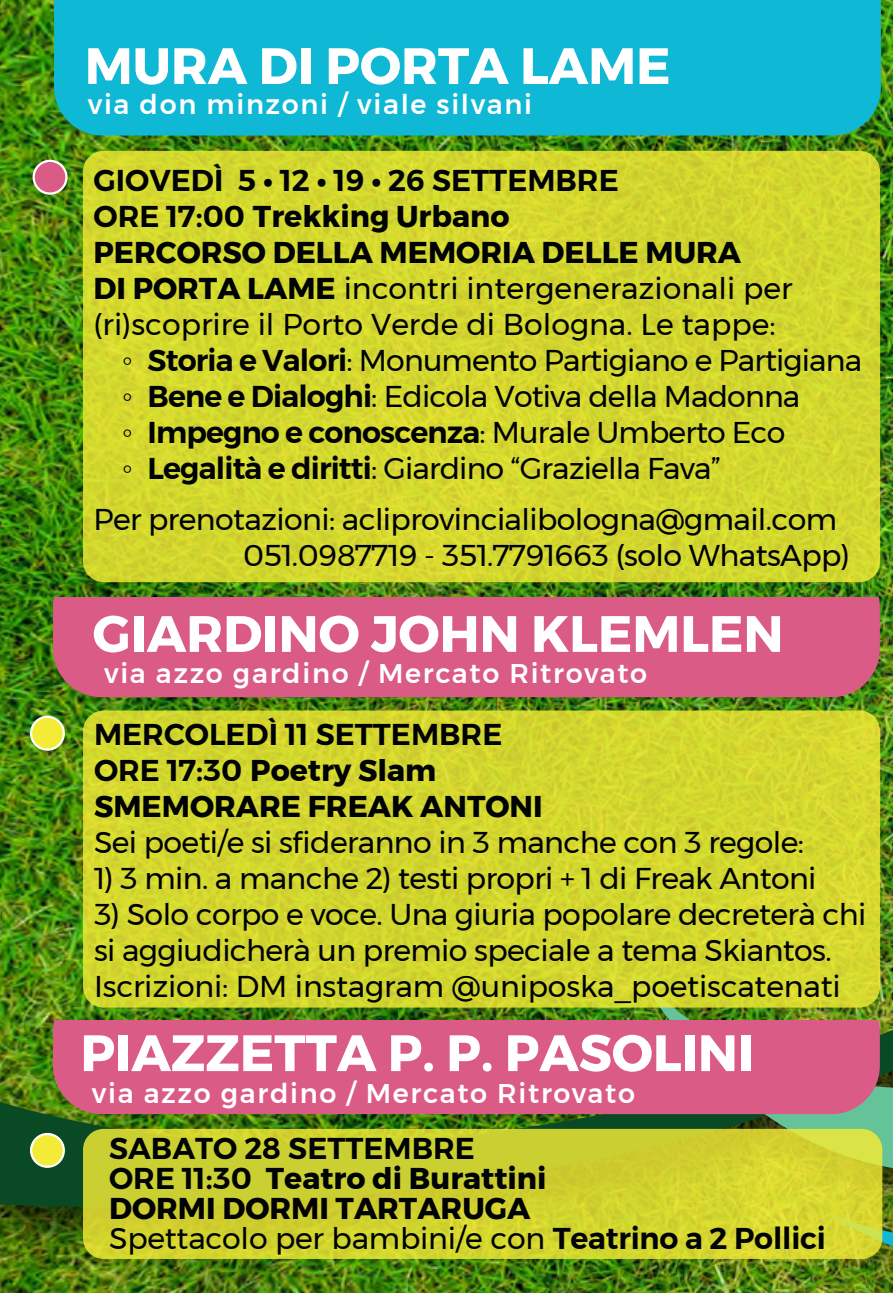
<style>
.page{position:relative;width:893px;height:1293px;background:#fff}
.page>*{position:absolute;margin:0;border:0;box-sizing:border-box;transform-origin:0 0}
.t1{font:700 51px "Montserrat";color:#fff}
.t2{font:30px/36px "Montserrat";letter-spacing:-.02em;color:#000204}
.t3{font:600 30px/30px "Montserrat";color:#000204}
.t4{font:700 30px/36px "Montserrat";color:#000204}
.t5{font:30px "Montserrat";color:#000204}
.t6{font:600 30px "Montserrat";letter-spacing:-.03em;color:#000204}
.t7{font:500 27px "Montserrat";letter-spacing:.065em;color:#fff}
.s1{font-weight:700}
.s2{font-weight:600}
.s3{font-family:"Times New Roman"}
.s4{font-family:"Times New Roman";font-weight:400}
.s5{font-weight:400}
</style>
<div class="page">
<img style="left:0;top:0;width:893px;height:830px">
<img style="left:415px;top:2px;width:478px;height:774px">
<div style="left:54px;top:0;width:827px;height:135px;background:#0fb8d4"></div>
<div style="left:83px;top:151px;width:797px;height:431px;background:#d4d82e;border-radius:21px"></div>
<div style="left:54px;top:598px;width:826px;height:99px;background:#db5b87"></div>
<img style="left:0;top:1245px;width:637px;height:48px">
<img style="left:0;top:830px;width:637px;height:415px">
<img style="left:637px;top:776px;width:256px;height:517px">
<img style="left:826px;top:1003px;width:67px;height:290px">
<div style="left:83px;top:710px;width:797px;height:297px;background:linear-gradient(to right,#d3d62e,#d5d830);border-radius:21px"></div>
<div style="left:31px;top:717px;width:33px;height:32px;background:#f3eb36;border-radius:50%"></div>
<div style="left:30px;top:716px;width:35px;height:35px;border:2px solid #fff;border-radius:50%"></div>
<div style="left:31px;top:1134px;width:33px;height:32px;background:#f3eb36;border-radius:50%"></div>
<div style="left:30px;top:1133px;width:35px;height:35px;border:2px solid #fff;border-radius:50%"></div>
<div style="left:34px;top:161px;width:32px;height:33px;background:#db5b87;border-radius:50%"></div>
<div style="left:33px;top:160px;width:35px;height:35px;border:2px solid #fff;border-radius:50%"></div>
<div style="left:54px;top:1020px;width:826px;height:94px;background:#db5b87"></div>
<svg style="left:83px;top:1129px;width:799px;height:130px;background:#d0d230"></svg>
<h1 class="t1" style="left:85px;top:25px;width:587px">MURA DI PORTA LAME</h1>
<p class="t7" style="left:88px;top:83px;width:445px">via don minzoni / viale silvani</p>
<p class="t3" style="left:93px;top:165px;width:527px">GIOVEDÌ 5 <span class="s1">•</span> 12 <span class="s1">•</span> 19 <span class="s1">•</span> 26 SETTEMBRE</p>
<p class="t4" style="left:93px;top:198px;width:417px"><span class="s2">ORE 17:00</span> Trekking Urbano</p>
<p class="t4" style="left:93px;top:234px;width:649px">PERCORSO DELLA MEMORIA DELLE MURA</p>
<p class="t5" style="left:93px;top:265px;width:700px"><span class="s1">DI PORTA LAME</span> incontri intergenerazionali per</p>
<p class="t5" style="left:93px;top:301px;width:683px">(ri)scoprire il Porto Verde di Bologna. Le tappe:</p>
<p class="t2" style="left:122px;top:342px;width:741px"><span class="s3">◦</span> <span class="s2">Storia e Valori</span>: Monumento Partigiano e Partigiana</p>
<p class="t2" style="left:122px;top:378px;width:680px"><span class="s3">◦</span> <span class="s2">Bene e Dialoghi</span>: Edicola Votiva della Madonna</p>
<p class="t6" style="left:122px;top:408px;width:665px"><span class="s4">◦</span> Impegno e conoscenza<span class="s5">: Murale Umberto Eco</span></p>
<p class="t2" style="left:122px;top:450px;width:600px"><span class="s3">◦</span> <span class="s2">Legalità e diritti</span>: Giardino “Graziella Fava”</p>
<p class="t2" style="left:243px;top:501px;width:608px;text-indent:-149px">Per prenotazioni: acliprovincialibologna@gmail.com<br>051.0987719 - 351.7791663 (solo WhatsApp)</p>
<h1 class="t1" style="left:93px;top:593px;width:692px">GIARDINO JOHN KLEMLEN</h1>
<p class="t7" style="left:104px;top:652px;width:544px">via azzo gardino / Mercato Ritrovato</p>
<p class="t4" style="left:94px;top:716px;width:450px"><span class="s2">MERCOLEDÌ 11 SETTEMBRE<br>ORE 17:30</span> Poetry Slam<br>SMEMORARE FREAK ANTONI</p>
<p class="t2" style="left:94px;top:824px;width:711px">Sei poeti/e si sfideranno in 3 manche con 3 regole:</p>
<p class="t2" style="left:94px;top:860px;width:724px">1) 3 min. a manche 2) testi propri + 1 di Freak Antoni</p>
<p class="t2" style="left:94px;top:896px;width:773px">3) Solo corpo e voce. Una giuria popolare decreterà chi si aggiudicherà un premio speciale a tema Skiantos.<br>Iscrizioni: DM instagram @uniposka_poetiscatenati</p>
<h1 class="t1" style="left:80px;top:1012px;width:675px">PIAZZETTA P. P. PASOLINI</h1>
<p class="t7" style="left:92px;top:1072px;width:544px">via azzo gardino / Mercato Ritrovato</p>
<p class="t3" style="left:109px;top:1133px;width:718px">SABATO 28 SETTEMBRE<br>ORE 11:30 <span class="s1">Teatro di Burattini<br>DORMI DORMI TARTARUGA<br></span><span class="s5">Spettacolo per bambini/e con</span> Teatrino a 2 Pollici</p>
</div>
